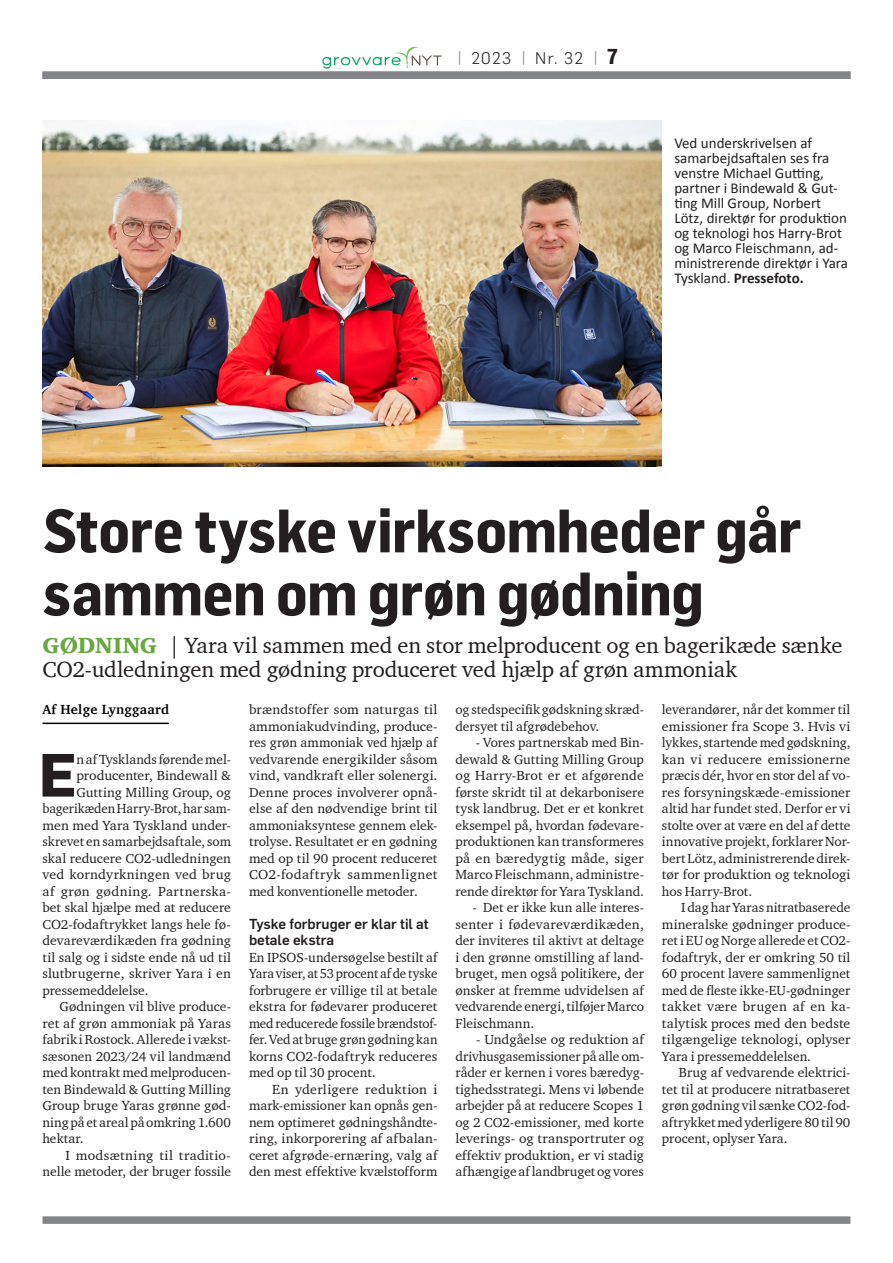
<style>
.page{position:relative;width:893px;height:1263px;background:#fff}
.page>*{position:absolute;margin:0;border:0;box-sizing:border-box;transform-origin:0 0}
.RU_Flama_Semicond{font:700 60px/63px "Flama Semicondensed";letter-spacing:-.02em;color:#231f20}
.Unicial{font:700 59.85px "Flama";color:#231f20}
.Underrubrik_med_grøn{font:22.5px/24px "Charter ITC";letter-spacing:-.005em;color:#231f20}
.t1{font:300 16.5px "Flama";letter-spacing:.08em;color:#231f20}
.Billedtekst{font:15px/15px "Calibri";color:#231f20}
.MR{font:500 14.25px/16.5px "Flama";color:#231f20}
.BTI{font:13.5px/16.5px "Charter ITC";color:#231f20;text-align:justify}
.Unicial-2{font:13.5px "Charter ITC";letter-spacing:.005em;color:#231f20}
.BT{font:13.5px/16.5px "Charter ITC";letter-spacing:.005em;color:#231f20;text-align:justify}
.Unicial-3{font:13.5px "Charter ITC";letter-spacing:.03em;color:#231f20}
.Byline_tekst{font:700 13.5px "Charter";letter-spacing:.02em;color:#000}
.s1{font-size:18px;color:#828487}
.s2{font-family:"Flama Semicondensed";font-weight:700;font-size:21px}
.s3{font-weight:700}
.s4{font-family:"Charter ITC Blac";color:#68a741}
</style>
<div class="page">
<div style="left:43px;top:1216px;width:807px;height:8px;background:#828487"></div>
<img style="left:322px;top:46px;width:120px;height:22px">
<div style="left:342px;top:65px;width:54px;height:5px;background:#fff"></div>
<div style="left:43px;top:72px;width:807px;height:7px;background:#828487"></div>
<hr style="left:43px;top:723px;width:126px;height:1px;background:#000">
<img style="left:43px;top:120px;width:619px;height:347px">
<p class="t1" style="left:457px;top:47px;width:163px"><span class="s1">|</span> 2023 <span class="s1">|</span> Nr. 32 <span class="s1">|</span> <span class="s2">7</span></p>
<p class="Billedtekst" style="left:674px;top:135px;width:175px">Ved underskrivelsen af samarbejdsaftalen ses fra venstre Michael Gutting, partner i Bindewald &amp; Gut&shy;ting Mill Group, Norbert<br>Lötz, direktør for produktion og teknologi hos Harry-Brot og Marco Fleischmann, ad&shy;ministrerende direktør i Yara<br>Tyskland. <span class="s3">Pressefoto.</span></p>
<p class="RU_Flama_Semicond" style="left:43px;top:499px;width:760px">Store tyske virksomheder går sammen om grøn gødning</p>
<p class="Underrubrik_med_grøn" style="left:43px;top:633px;width:801px"><span class="s4">GØDNING</span> | Yara vil sammen med en stor melproducent og en bagerikæde sænke<br>CO2-udledningen med gødning produceret ved hjælp af grøn ammoniak</p>
<p class="Byline_tekst" style="left:43px;top:698px;width:128px">Af Helge Lynggaard</p>
<p class="Unicial" style="left:39px;top:732px;width:40px">E</p>
<p class="Unicial-2" style="left:76px;top:750px;width:156px">n af Tysklands førende mel-</p>
<p class="BTI" style="left:662px;top:701px;width:190px">leverandører, når det kommer til emissioner fra Scope 3. Hvis vi lykkes, startende med gødskning, kan vi reducere emissionerne præcis dér, hvor en stor del af vo&shy;res forsyningskæde-emissioner altid har fundet sted. Derfor er vi stolte over at være en del af dette innovative projekt, forklarer Nor&shy;bert Lötz, administrerende direk&shy;tør for produktion og teknologi hos Harry-Brot.</p>
<p class="BTI" style="left:662px;top:899px;width:190px;text-indent:19px">I dag har Yaras nitratbaserede mineralske gødninger produce&shy;ret i EU og Norge allerede et CO2- fodaftryk, der er omkring 50 til 60 procent lavere sammenlignet med de fleste ikke-EU-gødninger takket være brugen af en ka&shy;talytisk proces med den bedste tilgængelige teknologi, oplyser Yara i pressemeddelelsen.</p>
<p class="BTI" style="left:662px;top:1064px;width:190px;text-indent:17px">Brug af vedvarende elektrici&shy;tet til at producere nitratbaseret grøn gødning vil sænke CO2-fod&shy;aftrykket med yderligere 80 til 90 procent, oplyser Yara.</p>
<p class="BTI" style="left:455px;top:701px;width:190px">og stedspecifik gødskning skræd&shy;dersyet til afgrødebehov.</p>
<p class="BTI" style="left:455px;top:734px;width:190px;text-indent:20px">- Vores partnerskab med Bin&shy;dewald &amp; Gutting Milling Group og Harry-Brot er et afgørende første skridt til at dekarbonisere tysk landbrug. Det er et konkret eksempel på, hvordan fødevare&shy;produktionen kan transformeres på en bæredygtig måde, siger Marco Fleischmann, administre&shy;rende direktør for Yara Tyskland.</p>
<p class="BTI" style="left:455px;top:899px;width:190px;text-indent:17px">- Det er ikke kun alle interes&shy;senter i fødevareværdikæden, der inviteres til aktivt at deltage i den grønne omstilling af land&shy;bruget, men også politikere, der ønsker at fremme udvidelsen af vedvarende energi, tilføjer Marco Fleischmann.</p>
<p class="BTI" style="left:455px;top:1031px;width:190px;text-indent:21px">- Undgåelse og reduktion af drivhusgasemissioner på alle om&shy;råder er kernen i vores bæredyg&shy;tighedsstrategi. Mens vi løbende arbejder på at reducere Scopes 1 og 2 CO2-emissioner, med korte leverings- og transportruter og effektiv produktion, er vi stadig afhængige af landbruget og vores</p>
<p class="BTI" style="left:249px;top:701px;width:190px">brændstoffer som naturgas til ammoniakudvinding, produce&shy;res grøn ammoniak ved hjælp af vedvarende energikilder såsom vind, vandkraft eller solenergi.<br>Denne proces involverer opnå&shy;else af den nødvendige brint til ammoniaksyntese gennem elek&shy;trolyse. Resultatet er en gødning med op til 90 procent reduceret CO2-fodaftryk sammenlignet med konventionelle metoder.</p>
<p class="MR" style="left:249px;top:914px;width:181px">Tyske forbruger er klar til at betale ekstra</p>
<p class="BT" style="left:249px;top:948px;width:190px">En IPSOS-undersøgelse bestilt af Yara viser, at 53 procent af de tyske forbrugere er villige til at betale ekstra for fødevarer produceret med reducerede fossile brændstof&shy;fer. Ved at bruge grøn gødning kan korns CO2-fodaftryk reduceres med op til 30 procent.</p>
<p class="BTI" style="left:249px;top:1080px;width:190px;text-indent:23px">En yderligere reduktion i mark-emissioner kan opnås gen&shy;nem optimeret gødningshåndte&shy;ring, inkorporering af afbalan&shy;ceret afgrøde-ernæring, valg af den mest effektive kvælstofform</p>
<p class="Unicial-2" style="left:76px;top:767px;width:156px">producenter, Bindewall &amp;</p>
<p class="Unicial-2" style="left:76px;top:783px;width:156px">Gutting Milling Group, og</p>
<p class="Unicial-2" style="left:43px;top:800px;width:190px">bagerikæden Harry-Brot, har sam-</p>
<p class="Unicial-2" style="left:43px;top:816px;width:190px">men med Yara Tyskland under-</p>
<p class="Unicial-2" style="left:43px;top:833px;width:190px">skrevet en samarbejdsaftale, som</p>
<p class="Unicial-2" style="left:43px;top:849px;width:190px">skal reducere CO2-udledningen</p>
<p class="Unicial-2" style="left:43px;top:866px;width:190px">ved korndyrkningen ved brug</p>
<p class="Unicial-3" style="left:43px;top:882px;width:190px">af grøn gødning. Partnerska-</p>
<p class="Unicial-2" style="left:43px;top:899px;width:190px">bet skal hjælpe med at reducere</p>
<p class="Unicial-2" style="left:43px;top:915px;width:190px">CO2-fodaftrykket langs hele fø-</p>
<p class="Unicial-2" style="left:43px;top:932px;width:190px">devareværdikæden fra gødning</p>
<p class="Unicial-2" style="left:43px;top:948px;width:190px">til salg og i sidste ende nå ud til</p>
<p class="Unicial-2" style="left:43px;top:965px;width:190px">slutbrugerne, skriver Yara i en</p>
<p class="Unicial-2" style="left:43px;top:981px;width:108px">pressemeddelelse.</p>
<p class="BTI" style="left:43px;top:998px;width:190px;text-indent:17px">Gødningen vil blive produce&shy;ret af grøn ammoniak på Yaras fabrik i Rostock. Allerede i vækst&shy;sæsonen 2023/24 vil landmænd med kontrakt med melproducen&shy;ten Bindewald &amp; Gutting Milling Group bruge Yaras grønne gød&shy;ning på et areal på omkring 1.600 hektar.</p>
<p class="BTI" style="left:43px;top:1146px;width:190px;text-align:right">I modsætning til traditio&shy;nelle metoder, der bruger fossile</p>
</div>
